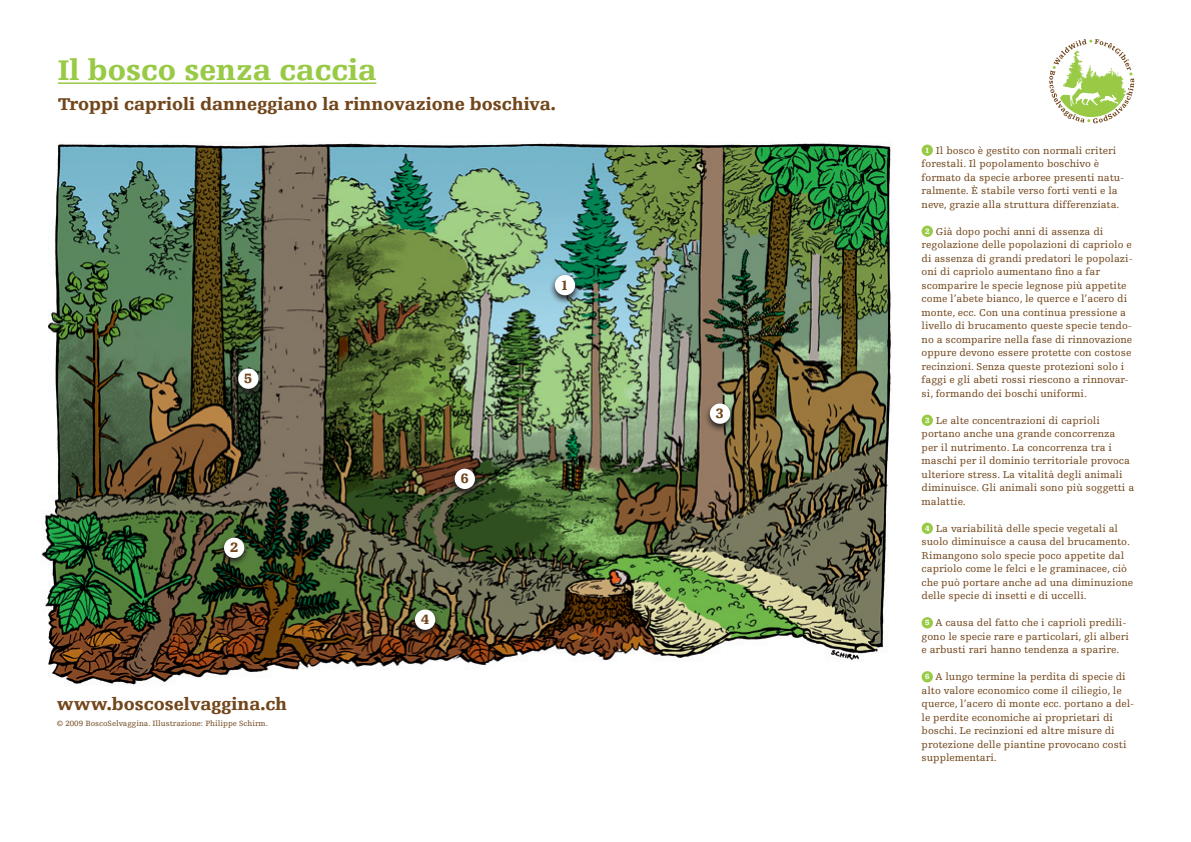
<style>
.page{position:relative;width:1191px;height:842px;background:#fff}
.page>*{position:absolute;margin:0;border:0;box-sizing:border-box;transform-origin:0 0}
.t1{font:900 30px "Egyptienne F";color:#98ca45}
.t2{font:900 18px "Egyptienne F";color:#72461b}
.t3{font:900 14.3px "Egyptienne F";color:#72461b}
.t4{font:10.5px/13.5px "Egyptienne F";color:#72461b}
.t5{font:8px "Egyptienne F";color:#72461b}
.s1{font-weight:900;font-size:8px;color:#fff}
</style>
<div class="page">
<svg style="left:1049px;top:39px;width:85px;height:84px"></svg>
<img style="left:42px;top:142px;width:849px;height:544px">
<svg style="left:232px;top:365px;width:32px;height:32px"></svg>
<div style="left:238px;top:369px;width:20px;height:20px;background:#fff;border-radius:50%"></div>
<svg style="left:548px;top:271px;width:32px;height:32px"></svg>
<div style="left:555px;top:275px;width:20px;height:20px;background:#fff;border-radius:50%"></div>
<svg style="left:703px;top:400px;width:32px;height:32px"></svg>
<div style="left:710px;top:403px;width:20px;height:21px;background:#fff;border-radius:50%"></div>
<svg style="left:408px;top:606px;width:32px;height:32px"></svg>
<div style="left:415px;top:609px;width:20px;height:21px;background:#fff;border-radius:50%"></div>
<svg style="left:218px;top:534px;width:32px;height:32px"></svg>
<div style="left:224px;top:538px;width:20px;height:20px;background:#fff;border-radius:50%"></div>
<svg style="left:448px;top:465px;width:32px;height:32px"></svg>
<div style="left:454px;top:469px;width:21px;height:20px;background:#fff;border-radius:50%"></div>
<hr style="left:58px;top:82px;width:318px;height:2px;background:#98ca45">
<div style="left:921px;top:145px;width:12px;height:11px;background:#98ca45;border-radius:50%"></div>
<div style="left:921px;top:226px;width:12px;height:11px;background:#98ca45;border-radius:50%"></div>
<div style="left:921px;top:415px;width:12px;height:11px;background:#98ca45;border-radius:50%"></div>
<div style="left:921px;top:523px;width:12px;height:11px;background:#98ca45;border-radius:50%"></div>
<div style="left:921px;top:617px;width:12px;height:11px;background:#98ca45;border-radius:50%"></div>
<div style="left:921px;top:671px;width:12px;height:11px;background:#98ca45;border-radius:50%"></div>
<h1 class="t1" style="left:58px;top:54px;width:320px">Il bosco senza caccia</h1>
<h2 class="t2" style="left:58px;top:94px;width:499px">Troppi caprioli danneggiano la rinnovazione boschiva.</h2>
<h3 class="t3" style="left:244px;top:370px;width:9px">5</h3>
<h3 class="t3" style="left:230px;top:540px;width:9px">2</h3>
<h2 class="t2" style="left:57px;top:694px;width:232px">www.boscoselvaggina.ch</h2>
<p class="t5" style="left:57px;top:719px;width:213px">© 2009 BoscoSelvaggina. Illustrazione: Philippe Schirm.</p>
<h3 class="t3" style="left:461px;top:471px;width:9px">6</h3>
<h3 class="t3" style="left:421px;top:611px;width:9px">4</h3>
<h3 class="t3" style="left:561px;top:277px;width:9px">1</h3>
<h3 class="t3" style="left:716px;top:405px;width:9px">3</h3>
<p class="t4" style="left:921px;top:144px;width:204px;text-indent:3px"><span class="s1">1</span> Il bosco è gestito con normali criteri forestali. Il popolamento boschivo è formato da specie arboree presenti natu&shy;ralmente. È stabile verso forti venti e la neve, grazie alla struttura differenziata.</p>
<p class="t4" style="left:921px;top:225px;width:213px;text-indent:3px"><span class="s1">2</span> Già dopo pochi anni di assenza di regolazione delle popolazioni di capriolo e di assenza di grandi predatori le popolazi&shy;oni di capriolo aumentano fino a far scomparire le specie legnose più appetite come l’abete bianco, le querce e l’acero di monte, ecc. Con una continua pressione a livello di brucamento queste specie tendo&shy;no a scomparire nella fase di rinnovazione oppure devono essere protette con costose recinzioni. Senza queste protezioni solo i faggi e gli abeti rossi riescono a rinnovar&shy;si, formando dei boschi uniformi.</p>
<p class="t4" style="left:921px;top:414px;width:214px;text-indent:3px"><span class="s1">3</span> Le alte concentrazioni di caprioli portano anche una grande concorrenza<br>per il nutrimento. La concorrenza tra i maschi per il dominio territoriale provoca ulteriore stress. La vitalità degli animali diminuisce. Gli animali sono più soggetti a malattie.</p>
<p class="t4" style="left:921px;top:522px;width:213px;text-indent:3px"><span class="s1">4</span> La variabilità delle specie vegetali al suolo diminuisce a causa del brucamento.<br>Rimangono solo specie poco appetite dal capriolo come le felci e le graminacee, ciò che può portare anche ad una diminuzione delle specie di insetti e di uccelli.</p>
<p class="t4" style="left:921px;top:616px;width:209px;text-indent:3px"><span class="s1">5</span> A causa del fatto che i caprioli predili&shy;gono le specie rare e particolari, gli alberi e arbusti rari hanno tendenza a sparire.</p>
<p class="t4" style="left:921px;top:670px;width:214px;text-indent:3px"><span class="s1">6</span> A lungo termine la perdita di specie di alto valore economico come il ciliegio, le querce, l’acero di monte ecc. portano a del&shy;le perdite economiche ai proprietari di boschi. Le recinzioni ed altre misure di protezione delle piantine provocano costi supplementari.</p>
</div>
